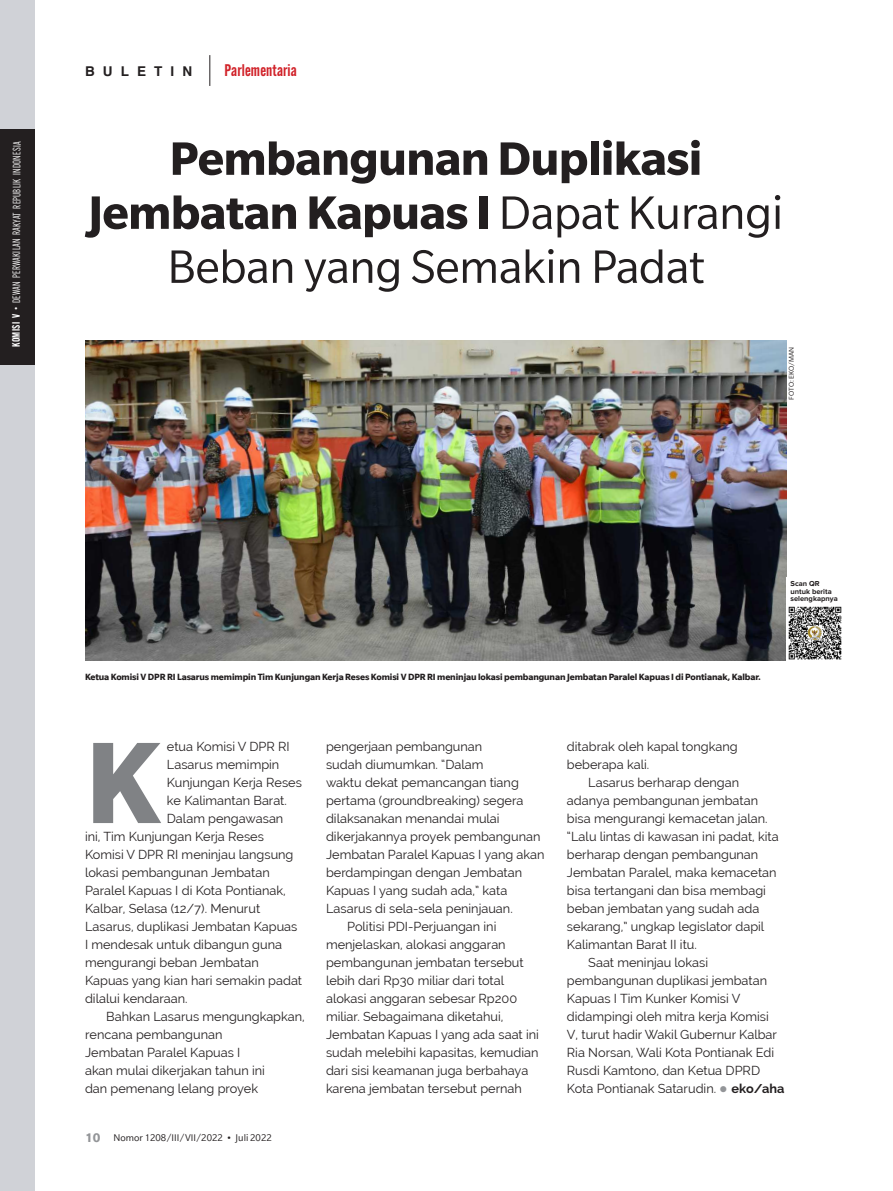
<style>
.page{position:relative;width:893px;height:1191px;background:#fff}
.page>*{position:absolute;margin:0;border:0;box-sizing:border-box;transform-origin:0 0}
.BODY_NEW{font:700 126.15px "Slate";color:#808285}
.JUDUL_NEW{font:700 51px/54px "Slate";letter-spacing:-.01em;color:#231f20;text-align:center}
.t1{font:600 16.5px "Alternate Gothic Cond ATF";letter-spacing:.01em;color:#d1232a}
.t2{font:700 13.5px "Helvetica";letter-spacing:.6em;color:#231f20}
.BODY_NEW-2{font:12.75px/18px "Raleway";color:#231f20}
.t3{font:10.5px "Alternate Gothic Cond ATF";letter-spacing:.015em;color:#fff}
.t4{font:10.5px "Slate";color:#231f20}
.CAPTION_NEW{font:700 9.75px "Slate";letter-spacing:-.01em;color:#231f20}
.t5{font:700 7.5px/7.5px "Proxima Nova";color:#231f20}
.KREDIT_FOTO_NEW{font:7.5px "Slate";color:#231f20}
.s1{font-weight:600}
.s2{font-weight:400}
.s3{font-weight:700;font-size:13.5px;color:#939598}
.s4{color:#939598}
.s5{font-weight:700}
</style>
<div class="page">
<img style="left:85px;top:341px;width:702px;height:319px">
<hr style="left:892px;top:0;width:1px;height:1191px;background:#d0d2d7">
<hr style="left:892px;top:129px;width:1px;height:236px;background:#231f20">
<div style="left:0;top:0;width:34px;height:1191px;background:#d0d2d7"></div>
<div style="left:0;top:129px;width:34px;height:236px;background:#231f20"></div>
<img style="left:788px;top:606px;width:54px;height:54px">
<hr style="left:210px;top:55px;width:1px;height:31px;background:#231f20">
<p class="t3" style="left:10px;top:347px;width:206px;rotate:-90deg"><span class="s1">KOMISI V</span> • DEWAN PERWAKILAN RAKYAT REPUBLIK INDONESIA</p>
<p class="t2" style="left:85px;top:63px;width:109px">BULETIN</p>
<p class="t1" style="left:225px;top:60px;width:74px">Parlementaria</p>
<p class="JUDUL_NEW" style="left:88px;top:131px;width:696px">Pembangunan Duplikasi<br>Jembatan Kapuas I <span class="s2">Dapat Kurangi<br>Beban yang Semakin Padat</span></p>
<p class="KREDIT_FOTO_NEW" style="left:787px;top:399px;width:54px;rotate:-90deg">FOTO: EKO/MAN</p>
<p class="CAPTION_NEW" style="left:85px;top:672px;width:677px">Ketua Komisi V DPR RI Lasarus memimpin Tim Kunjungan Kerja Reses Komisi V DPR RI meninjau lokasi pembangunan Jembatan Paralel Kapuas I di Pontianak, Kalbar.</p>
<p class="t5" style="left:790px;top:580px;width:31px">Scan QR</p>
<p class="t5" style="left:790px;top:588px;width:49px">untuk berita selengkapnya</p>
<p class="BODY_NEW" style="left:85px;top:713px;width:77px">K</p>
<p class="BODY_NEW-2" style="left:167px;top:737px;width:124px">etua Komisi V DPR RI</p>
<p class="BODY_NEW-2" style="left:167px;top:755px;width:114px">Lasarus memimpin</p>
<p class="BODY_NEW-2" style="left:167px;top:773px;width:137px">Kunjungan Kerja Reses</p>
<p class="BODY_NEW-2" style="left:167px;top:791px;width:121px">ke Kalimantan Barat.</p>
<p class="BODY_NEW-2" style="left:167px;top:809px;width:118px">Dalam pengawasan</p>
<p class="BODY_NEW-2" style="left:85px;top:827px;width:180px">ini, Tim Kunjungan Kerja Reses</p>
<p class="BODY_NEW-2" style="left:85px;top:845px;width:210px">Komisi V DPR RI meninjau langsung</p>
<p class="BODY_NEW-2" style="left:85px;top:863px;width:186px">lokasi pembangunan Jembatan</p>
<p class="BODY_NEW-2" style="left:85px;top:881px;width:202px">Paralel Kapuas I di Kota Pontianak,</p>
<p class="BODY_NEW-2" style="left:85px;top:899px;width:177px">Kalbar, Selasa (12/7). Menurut</p>
<p class="BODY_NEW-2" style="left:85px;top:917px;width:214px">Lasarus, duplikasi Jembatan Kapuas</p>
<p class="BODY_NEW-2" style="left:85px;top:935px;width:199px">I mendesak untuk dibangun guna</p>
<p class="BODY_NEW-2" style="left:85px;top:953px;width:175px">mengurangi beban Jembatan</p>
<p class="BODY_NEW-2" style="left:85px;top:971px;width:219px">Kapuas yang kian hari semakin padat</p>
<p class="BODY_NEW-2" style="left:85px;top:989px;width:104px">dilalui kendaraan.</p>
<p class="BODY_NEW-2" style="left:85px;top:1007px;width:221px;text-indent:21px">Bahkan Lasarus mengungkapkan, rencana pembangunan<br>Jembatan Paralel Kapuas I<br>akan mulai dikerjakan tahun ini<br>dan pemenang lelang proyek</p>
<p class="t4" style="left:85px;top:1132px;width:188px"><span class="s3">10</span> Nomor 1208/III/VII/2022 • Juli 2022</p>
<p class="BODY_NEW-2" style="left:326px;top:737px;width:220px">pengerjaan pembangunan<br>sudah diumumkan. “Dalam<br>waktu dekat pemancangan tiang pertama (groundbreaking) segera dilaksanakan menandai mulai dikerjakannya proyek pembangunan<br>Jembatan Paralel Kapuas I yang akan berdampingan dengan Jembatan<br>Kapuas I yang sudah ada,” kata<br>Lasarus di sela-sela peninjauan.</p>
<p class="BODY_NEW-2" style="left:326px;top:917px;width:214px;text-indent:21px">Politisi PDI-Perjuangan ini menjelaskan, alokasi anggaran pembangunan jembatan tersebut lebih dari Rp30 miliar dari total alokasi anggaran sebesar Rp200 miliar. Sebagaimana diketahui,<br>Jembatan Kapuas I yang ada saat ini sudah melebihi kapasitas, kemudian dari sisi keamanan juga berbahaya karena jembatan tersebut pernah</p>
<p class="BODY_NEW-2" style="left:567px;top:737px;width:172px">ditabrak oleh kapal tongkang beberapa kali.</p>
<p class="BODY_NEW-2" style="left:567px;top:773px;width:213px;text-indent:21px">Lasarus berharap dengan adanya pembangunan jembatan bisa mengurangi kemacetan jalan. “Lalu lintas di kawasan ini padat, kita berharap dengan pembangunan<br>Jembatan Paralel, maka kemacetan bisa tertangani dan bisa membagi beban jembatan yang sudah ada sekarang,” ungkap legislator dapil<br>Kalimantan Barat II itu.</p>
<p class="BODY_NEW-2" style="left:567px;top:953px;width:219px;text-indent:21px">Saat meninjau lokasi pembangunan duplikasi jembatan<br>Kapuas I Tim Kunker Komisi V didampingi oleh mitra kerja Komisi<br>V, turut hadir Wakil Gubernur Kalbar<br>Ria Norsan, Wali Kota Pontianak Edi<br>Rusdi Kamtono, dan Ketua DPRD<br>Kota Pontianak Satarudin. <span class="s4">●</span> <span class="s5">eko/aha</span></p>
</div>
